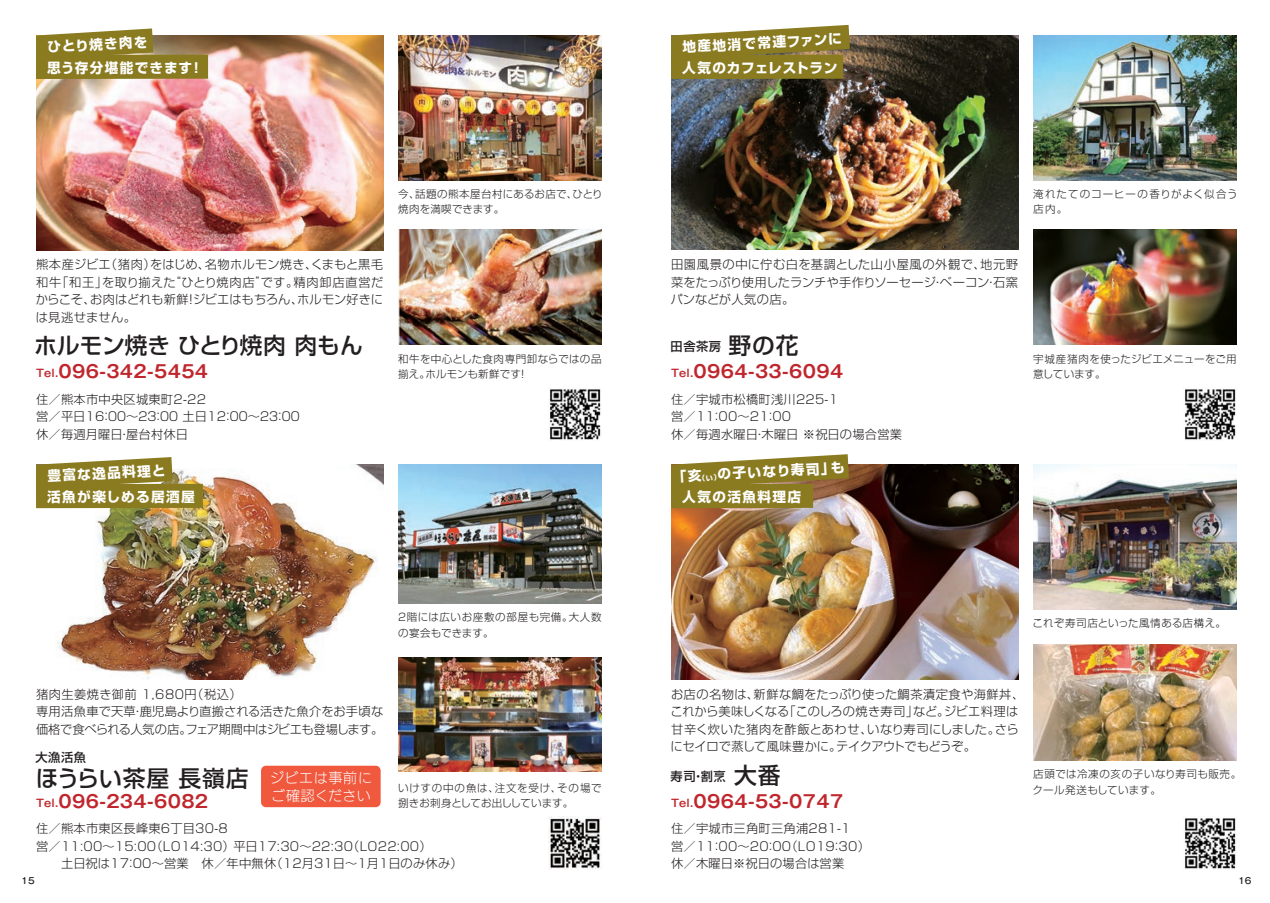
<style>
.page{position:relative;width:1270px;height:903px;background:#fff}
.page>*{position:absolute;margin:0;border:0;box-sizing:border-box;transform-origin:0 0}
.t1{font:500 22.75px "Shin Go Pro";color:#231f20}
.t2{font:500 22.75px "Shin Go Pro";letter-spacing:.04em;color:#231f20}
.t3{font:700 17.5px "Gothic MB101 Pro De";letter-spacing:.02em;color:#c0262d}
.t4{font:14px/17.5px "New Rodin Pro L";letter-spacing:.05em;color:#fff}
.t5{font:700 13.65px "Shin Go Pro";letter-spacing:.1em;color:#fff}
.t6{font:700 13.65px "Shin Go Pro";letter-spacing:.08em;color:#fff}
.t7{font:700 13.65px "Shin Go Pro";letter-spacing:.055em;color:#fff}
.t8{font:300 12.25px/17.5px "Shin Go Pro";letter-spacing:.02em;color:#231f20}
.t9{font:300 12.25px/17.5px "Shin Go Pro";color:#231f20}
.t10{font:500 12.25px "Shin Go Pro";letter-spacing:.04em;color:#231f20}
.t11{font:300 10.5px/15.8px "Shin Go Pro";letter-spacing:.04em;color:#231f20}
.t12{font:300 10.5px/15.8px "Shin Go Pro";letter-spacing:.02em;color:#231f20}
.t13{font:300 10.5px/15.8px "Shin Go Pro";letter-spacing:.005em;color:#231f20}
.t14{font:300 10.5px/15.8px "Shin Go Pro";letter-spacing:.09em;color:#231f20}
.t15{font:500 8.75px "Gothic MB101 Pro";color:#231f20}
.s1{font-size:10.5px}
.s2{font-size:22.75px}
</style>
<div class="page">
<img style="left:671px;top:465px;width:347px;height:214px">
<img style="left:36px;top:35px;width:347px;height:215px">
<svg style="left:36px;top:28px;width:117px;height:27px;background:#9c8f43"></svg>
<div style="left:36px;top:55px;width:172px;height:24px;background:#8a7b21"></div>
<img style="left:549px;top:388px;width:52px;height:52px">
<img style="left:398px;top:36px;width:204px;height:145px">
<img style="left:398px;top:229px;width:204px;height:116px">
<img style="left:671px;top:35px;width:347px;height:215px">
<svg style="left:671px;top:25px;width:179px;height:34px"></svg>
<div style="left:671px;top:55px;width:172px;height:24px;background:#8a7b21"></div>
<img style="left:1184px;top:388px;width:52px;height:52px">
<img style="left:1033px;top:36px;width:203px;height:144px">
<img style="left:1033px;top:229px;width:204px;height:116px">
<img style="left:1033px;top:465px;width:204px;height:145px">
<img style="left:1184px;top:817px;width:52px;height:52px">
<div style="left:671px;top:484px;width:142px;height:24px;background:#8a7b21"></div>
<img style="left:36px;top:465px;width:347px;height:214px">
<img style="left:398px;top:465px;width:204px;height:139px">
<img style="left:398px;top:657px;width:203px;height:114px">
<svg style="left:36px;top:457px;width:137px;height:27px;background:#9c8f44"></svg>
<div style="left:36px;top:484px;width:167px;height:24px;background:#8a7b21"></div>
<img style="left:549px;top:816px;width:52px;height:53px">
<div style="left:261px;top:766px;width:120px;height:41px;background:#f0593e;border-radius:5px"></div>
<img style="left:1033px;top:645px;width:204px;height:115px">
<svg style="left:671px;top:454px;width:178px;height:34px"></svg>
<p class="t5" style="left:47px;top:36px;width:102px;rotate:-3deg">ひとり焼き肉を</p>
<p class="t6" style="left:47px;top:57px;width:157px">思う存分堪能できます！</p>
<p class="t12" style="left:398px;top:184px;width:206px">今、話題の熊本屋台村にあるお店で、ひとり焼肉を満喫できます。</p>
<p class="t8" style="left:36px;top:254px;width:349px;text-align:justify">熊本産ジビエ（猪肉）をはじめ、名物ホルモン焼き、くまもと黒毛和牛「和王」を取り揃えた“ひとり焼肉店”です。精肉卸店直営だからこそ、お肉はどれも新鮮！ジビエはもちろん、ホルモン好きには見逃せません。</p>
<h1 class="t1" style="left:34px;top:326px;width:330px">ホルモン焼き ひとり焼肉 肉もん</h1>
<h2 class="t3" style="left:36px;top:357px;width:174px"><span class="s1">Tel.</span>096-342-5454</h2>
<p class="t8" style="left:36px;top:389px;width:267px">住／熊本市中央区城東町2-22<br>営／平日 1 6：００～２３：００ 土日 1 2：００～２３：００休／毎週月曜日・屋台村休日</p>
<p class="t5" style="left:47px;top:465px;width:120px;rotate:-3deg">豊富な逸品料理と</p>
<p class="t5" style="left:47px;top:486px;width:149px">活魚が楽しめる居酒屋</p>
<p class="t12" style="left:398px;top:350px;width:205px">和牛を中心とした食肉専門卸ならではの品揃え。ホルモンも新鮮です！</p>
<p class="t11" style="left:398px;top:608px;width:205px">2階には広いお座敷の部屋も完備。大人数の宴会もできます。</p>
<p class="t9" style="left:36px;top:683px;width:349px">猪肉生姜焼き御前 1,680円（税込）<br>専用活魚車で天草・鹿児島より直搬される活きた魚介をお手頃な価格で食べられる人気の店。フェア期間中はジビエも登場します。</p>
<p class="t10" style="left:36px;top:747px;width:52px">大漁活魚</p>
<h1 class="t2" style="left:36px;top:759px;width:214px">ほうらい茶屋 長嶺店</h1>
<h2 class="t3" style="left:36px;top:787px;width:174px"><span class="s1">Tel.</span>096-234-6082</h2>
<p class="t8" style="left:36px;top:818px;width:193px">住／熊本市東区長峰東6丁目30-8</p>
<p class="t8" style="left:36px;top:836px;width:397px">営／11:00～15:00（LO14:30）平日17:30～22:30（LO22:00）</p>
<p class="t8" style="left:61px;top:853px;width:403px">土日祝は17：00～営業　休／年中無休（12月31日～1月1日のみ休み）</p>
<p class="t4" style="left:270px;top:768px;width:104px">ジビエは事前にご確認ください</p>
<p class="t11" style="left:398px;top:778px;width:205px">いけすの中の魚は、注文を受け、その場で捌きお刺身としてお出ししています。</p>
<p class="t5" style="left:682px;top:36px;width:161px;rotate:-3deg">地産地消で常連ファンに</p>
<p class="t7" style="left:682px;top:57px;width:157px">人気のカフェレストラン</p>
<p class="t14" style="left:1033px;top:184px;width:206px">淹れたてのコーヒーの香りがよく似合う店内。</p>
<p class="t8" style="left:671px;top:254px;width:349px;text-align:justify">田園風景の中に佇む白を基調とした山小屋風の外観で、地元野菜をたっぷり使用したランチや手作りソーセージ・ベーコン・石窯パンなどが人気の店。</p>
<p class="t10" style="left:671px;top:336px;width:52px">田舎茶房</p>
<h1 class="t1" style="left:729px;top:326px;width:72px">野の花</h1>
<h2 class="t3" style="left:671px;top:357px;width:174px"><span class="s1">Tel.</span>0964-33-6094</h2>
<p class="t8" style="left:671px;top:389px;width:233px">住／宇城市松橋町浅川225-1<br>営／11：00～21：00<br>休／毎週水曜日・木曜日 ※祝日の場合営業</p>
<p class="t5" style="left:717px;top:463px;width:128px;rotate:-3deg">の子いなり寿司」も</p>
<p class="t5" style="left:682px;top:486px;width:120px">人気の活魚料理店</p>
<p class="t13" style="left:1033px;top:350px;width:205px">宇城産猪肉を使ったジビエメニューをご用意しています。</p>
<p class="t11" style="left:1033px;top:614px;width:195px">これぞ寿司店といった風情ある店構え。</p>
<p class="t9" style="left:670px;top:683px;width:355px">お店の名物は、新鮮な鯛をたっぷり使った鯛茶漬定食や海鮮丼、これから美味しくなる「このしろの焼き寿司」など。ジビエ料理は甘辛く炊いた猪肉を酢飯とあわせ、いなり寿司にしました。さらにセイロで蒸して風味豊かに。テイクアウトでもどうぞ。</p>
<p class="t10" style="left:671px;top:766px;width:111px">寿司・割烹 <span class="s2">大番</span></p>
<h2 class="t3" style="left:671px;top:786px;width:174px"><span class="s1">Tel.</span>0964-53-0747</h2>
<p class="t8" style="left:671px;top:818px;width:200px">住／宇城市三角町三角浦281-1<br>営／11：00～20：00（LO19：30）休／木曜日※祝日の場合は営業</p>
<p class="t11" style="left:1033px;top:765px;width:210px">店頭では冷凍の亥の子いなり寿司も販売。クール発送もしています。</p>
<p class="t15" style="left:21px;top:873px;width:15px">15</p>
<p class="t15" style="left:1238px;top:873px;width:15px">16</p>
</div>
